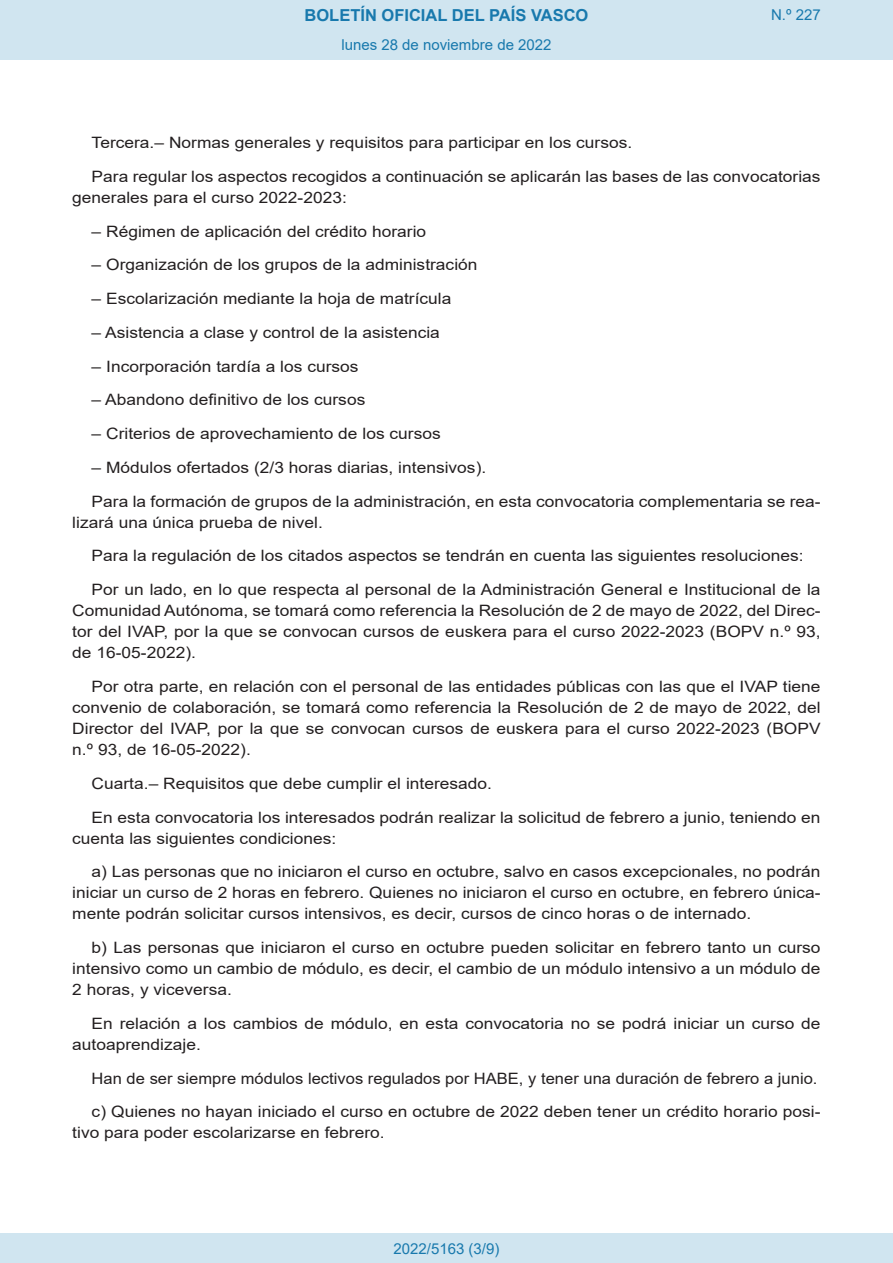
<style>
.page{position:relative;width:893px;height:1263px;background:#fff}
.page>*{position:absolute;margin:0;border:0;box-sizing:border-box;transform-origin:0 0}
.t1{font:700 16.5px "Arial";color:#1879ad}
.BOPVDetalle{font:15.6px/21px "Arial";color:#231f20;scale:1.11 1}
.BOPVDetalle-2{font:15.6px "Arial";color:#231f20;scale:1.05 1}
.Paginacion_Centro{font:15px "Arial";color:#1879ad}
</style>
<div class="page">
<div style="left:0;top:0;width:893px;height:60px;background:#d0e5f0"></div>
<div style="left:0;top:1233px;width:893px;height:30px;background:#d0e5f0"></div>
<p class="t1" style="left:305px;top:3px;width:285px">BOLETÍN OFICIAL DEL PAÍS VASCO</p>
<p class="Paginacion_Centro" style="left:341px;top:35px;width:212px">lunes 28 de noviembre de 2022</p>
<p class="Paginacion_Centro" style="left:771px;top:5px;width:51px">N.º 227</p>
<p class="BOPVDetalle" style="left:92px;top:132px;width:489px">Tercera.– Normas generales y requisitos para participar en los cursos.</p>
<p class="BOPVDetalle" style="left:72px;top:166px;width:676px;text-indent:19px">Para regular los aspectos recogidos a continuación se aplicarán las bases de las convocatorias generales para el curso 2022-2023:</p>
<p class="BOPVDetalle" style="left:92px;top:221px;width:303px">– Régimen de aplicación del crédito horario</p>
<p class="BOPVDetalle" style="left:92px;top:254px;width:349px">– Organización de los grupos de la administración</p>
<p class="BOPVDetalle" style="left:92px;top:288px;width:326px">– Escolarización mediante la hoja de matrícula</p>
<p class="BOPVDetalle" style="left:92px;top:322px;width:315px">– Asistencia a clase y control de la asistencia</p>
<p class="BOPVDetalle" style="left:92px;top:356px;width:242px">– Incorporación tardía a los cursos</p>
<p class="BOPVDetalle" style="left:92px;top:389px;width:248px">– Abandono definitivo de los cursos</p>
<p class="BOPVDetalle" style="left:92px;top:423px;width:316px">– Criterios de aprovechamiento de los cursos</p>
<p class="BOPVDetalle" style="left:92px;top:457px;width:357px">– Módulos ofertados (2/3 horas diarias, intensivos).</p>
<p class="BOPVDetalle" style="left:72px;top:491px;width:676px;text-indent:19px">Para la formación de grupos de la administración, en esta convocatoria complementaria se rea&shy;lizará una única prueba de nivel.</p>
<p class="BOPVDetalle" style="left:92px;top:545px;width:643px">Para la regulación de los citados aspectos se tendrán en cuenta las siguientes resoluciones:</p>
<p class="BOPVDetalle" style="left:72px;top:579px;width:676px;text-align:justify;text-indent:19px">Por un lado, en lo que respecta al personal de la Administración General e Institucional de la Comunidad Autónoma, se tomará como referencia la Resolución de 2 de mayo de 2022, del Direc&shy;tor del IVAP, por la que se convocan cursos de euskera para el curso 2022-2023 (BOPV n.º 93, de 16-05-2022).</p>
<p class="BOPVDetalle" style="left:72px;top:676px;width:676px;text-align:justify;text-indent:19px">Por otra parte, en relación con el personal de las entidades públicas con las que el IVAP tiene convenio de colaboración, se tomará como referencia la Resolución de 2 de mayo de 2022, del Director del IVAP, por la que se convocan cursos de euskera para el curso 2022-2023 (BOPV n.º 93, de 16-05-2022).</p>
<p class="BOPVDetalle" style="left:92px;top:773px;width:362px">Cuarta.– Requisitos que debe cumplir el interesado.</p>
<p class="BOPVDetalle" style="left:72px;top:806px;width:676px;text-indent:19px">En esta convocatoria los interesados podrán realizar la solicitud de febrero a junio, teniendo en cuenta las siguientes condiciones:</p>
<p class="BOPVDetalle" style="left:72px;top:861px;width:676px;text-align:justify;text-indent:19px">a) Las personas que no iniciaron el curso en octubre, salvo en casos excepcionales, no podrán iniciar un curso de 2 horas en febrero. Quienes no iniciaron el curso en octubre, en febrero única&shy;mente podrán solicitar cursos intensivos, es decir, cursos de cinco horas o de internado.</p>
<p class="BOPVDetalle" style="left:72px;top:937px;width:676px;text-align:justify;text-indent:19px">b) Las personas que iniciaron el curso en octubre pueden solicitar en febrero tanto un curso intensivo como un cambio de módulo, es decir, el cambio de un módulo intensivo a un módulo de 2 horas, y viceversa.</p>
<p class="BOPVDetalle" style="left:72px;top:1013px;width:676px;text-indent:19px">En relación a los cambios de módulo, en esta convocatoria no se podrá iniciar un curso de autoaprendizaje.</p>
<p class="BOPVDetalle-2" style="left:92px;top:1067px;width:693px">Han de ser siempre módulos lectivos regulados por HABE, y tener una duración de febrero a junio.</p>
<p class="BOPVDetalle" style="left:72px;top:1101px;width:676px;text-indent:19px">c) Quienes no hayan iniciado el curso en octubre de 2022 deben tener un crédito horario posi&shy;tivo para poder escolarizarse en febrero.</p>
<p class="Paginacion_Centro" style="left:393px;top:1238px;width:107px">2022/5163 (3/9)</p>
</div>
